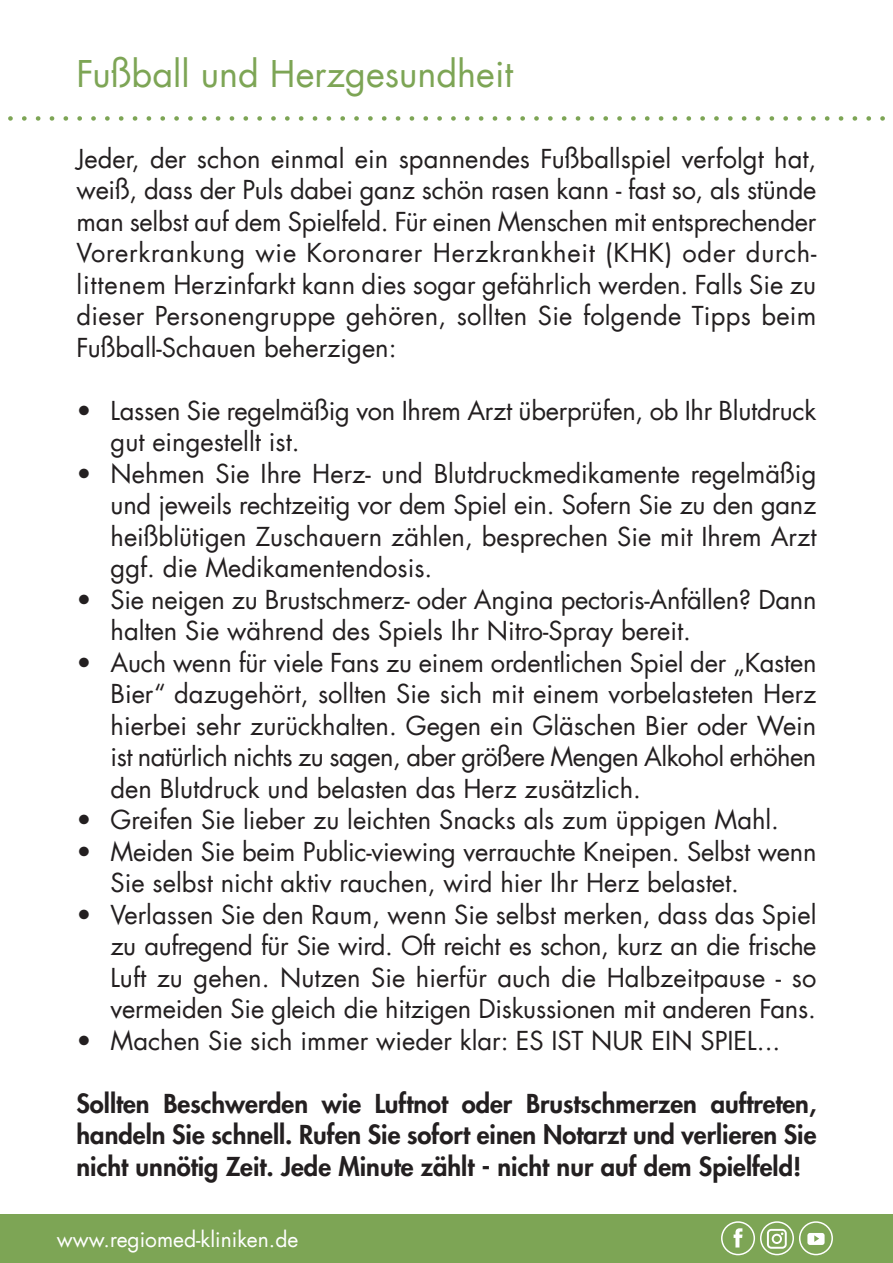
<style>
.page{position:relative;width:893px;height:1263px;background:#fff}
.page>*{position:absolute;margin:0;border:0;box-sizing:border-box;transform-origin:0 0}
.t1{font:36px "Futura Com";color:#7da555}
.t2{font:25.5px/31.5px "Futura Com";color:#231f20;text-align:justify}
.t3{font:800 25.5px/31.5px "Futura Com";color:#231f20;text-align:justify}
.t4{font:21px "Futura Com";color:#fff}
</style>
<div class="page">
<svg style="left:8px;top:116px;width:877px;height:5px"></svg>
<div style="left:0;top:1214px;width:893px;height:49px;background:#7da555"></div>
<div style="left:721px;top:1221px;width:34px;height:34px;border:2px solid #fff;border-radius:50%"></div>
<svg style="left:734px;top:1228px;width:8px;height:19px"></svg>
<div style="left:760px;top:1221px;width:34px;height:34px;border:2px solid #fff;border-radius:50%"></div>
<svg style="left:767px;top:1229px;width:20px;height:20px"></svg>
<div style="left:799px;top:1221px;width:34px;height:34px;border:2px solid #fff;border-radius:50%"></div>
<svg style="left:807px;top:1233px;width:18px;height:12px"></svg>
<h1 class="t1" style="left:77px;top:49px;width:438px">Fußball und Herzgesundheit</h1>
<p class="t2" style="left:77px;top:142px;width:741px">Jeder, der schon einmal ein spannendes Fußballspiel verfolgt hat, weiß, dass der Puls dabei ganz schön rasen kann - fast so, als stünde man selbst auf dem Spielfeld. Für einen Menschen mit entsprechender Vorerkrankung wie Koronarer Herzkrankheit (KHK) oder durch&shy;littenem Herzinfarkt kann dies sogar gefährlich werden. Falls Sie zu dieser Personengruppe gehören, sollten Sie folgende Tipps beim Fußball-Schauen beherzigen:</p>
<p class="t2" style="left:111px;top:394px;width:707px;text-indent:-34px">• Lassen Sie regelmäßig von Ihrem Arzt überprüfen, ob Ihr Blutdruck gut eingestellt ist.</p>
<p class="t2" style="left:111px;top:457px;width:707px;text-indent:-34px">• Nehmen Sie Ihre Herz- und Blutdruckmedikamente regelmäßig und jeweils rechtzeitig vor dem Spiel ein. Sofern Sie zu den ganz heißblütigen Zuschauern zählen, besprechen Sie mit Ihrem Arzt ggf. die Medikamentendosis.</p>
<p class="t2" style="left:111px;top:583px;width:707px;text-indent:-34px">• Sie neigen zu Brustschmerz- oder Angina pectoris-Anfällen? Dann halten Sie während des Spiels Ihr Nitro-Spray bereit.</p>
<p class="t2" style="left:111px;top:646px;width:707px;text-indent:-34px">• Auch wenn für viele Fans zu einem ordentlichen Spiel der „Kasten Bier“ dazugehört, sollten Sie sich mit einem vorbelasteten Herz hierbei sehr zurückhalten. Gegen ein Gläschen Bier oder Wein ist natürlich nichts zu sagen, aber größere Mengen Alkohol erhöhen den Blutdruck und belasten das Herz zusätzlich.</p>
<p class="t2" style="left:77px;top:804px;width:704px">• Greifen Sie lieber zu leichten Snacks als zum üppigen Mahl.</p>
<p class="t2" style="left:111px;top:835px;width:707px;text-indent:-34px">• Meiden Sie beim Public-viewing verrauchte Kneipen. Selbst wenn<br>Sie selbst nicht aktiv rauchen, wird hier Ihr Herz belastet.</p>
<p class="t2" style="left:111px;top:898px;width:707px;text-indent:-34px">• Verlassen Sie den Raum, wenn Sie selbst merken, dass das Spiel zu aufregend für Sie wird. Oft reicht es schon, kurz an die frische Luft zu gehen. Nutzen Sie hierfür auch die Halbzeitpause - so vermeiden Sie gleich die hitzigen Diskussionen mit anderen Fans.</p>
<p class="t2" style="left:77px;top:1024px;width:705px">• Machen Sie sich immer wieder klar: ES IST NUR EIN SPIEL...</p>
<p class="t3" style="left:77px;top:1086px;width:741px">Sollten Beschwerden wie Luftnot oder Brustschmerzen auftreten, handeln Sie schnell. Rufen Sie sofort einen Notarzt und verlieren Sie nicht unnötig Zeit. Jede Minute zählt - nicht nur auf dem Spielfeld!</p>
<p class="t4" style="left:57px;top:1225px;width:243px">www.regiomed-kliniken.de</p>
</div>
